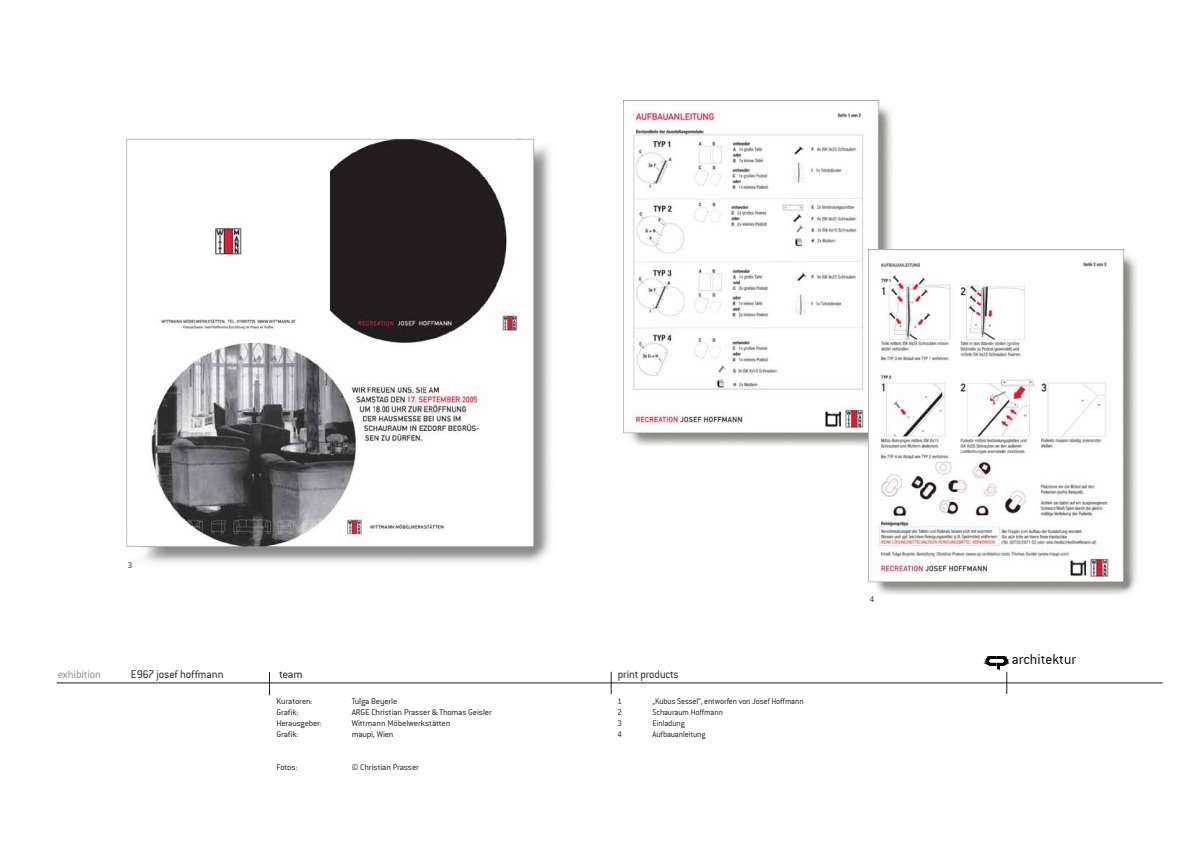
<style>
.page{position:relative;width:1191px;height:842px;background:#fff}
.page>*{position:absolute;margin:0;border:0;box-sizing:border-box;transform-origin:0 0}
.t1{font:15.4px "Conduit ITCTT Light";color:#000}
.t2{font:12px "Conduit ITCTT Light";letter-spacing:-.01em;color:#1c1c1d}
.t3{font:12px "Conduit ITCTT Light";letter-spacing:-.015em;color:#908b8a}
.t4{font:12px "Conduit ITCTT Light";letter-spacing:-.01em;color:#1c1c1d;scale:1.04 1}
.t5{font:9px "Conduit ITCTT Light";letter-spacing:-.015em;color:#1c1c1d;scale:1.04 1}
.t6{font:9px "Conduit ITCTT Light";letter-spacing:-.015em;color:#1c1c1d}
</style>
<div class="page">
<img style="left:126px;top:138px;width:425px;height:425px">
<img style="left:623px;top:101px;width:269px;height:345px">
<img style="left:868px;top:250px;width:269px;height:345px">
<svg style="left:611px;top:672px;width:1px;height:22px"></svg>
<hr style="left:57px;top:683px;width:1105px;height:1px;background:#1c1c1d">
<svg style="left:269px;top:672px;width:1px;height:23px"></svg>
<svg style="left:982px;top:656px;width:95px;height:38px"></svg>
<p class="t6" style="left:128px;top:560px;width:6px">3</p>
<h2 class="t3" style="left:58px;top:667px;width:45px">exhibition</h2>
<h2 class="t4" style="left:279px;top:667px;width:24px">team</h2>
<h2 class="t2" style="left:618px;top:667px;width:62px">print products</h2>
<h2 class="t2" style="left:131px;top:668px;width:94px">E967 josef hoffmann</h2>
<p class="t5" style="left:276px;top:696px;width:36px">Kuratoren:</p>
<p class="t5" style="left:352px;top:696px;width:45px">Tulga Beyerle</p>
<p class="t5" style="left:276px;top:707px;width:23px">Grafik:</p>
<p class="t5" style="left:352px;top:707px;width:136px">ARGE Christian Prasser &amp; Thomas Geisler</p>
<p class="t5" style="left:276px;top:718px;width:45px">Herausgeber:</p>
<p class="t5" style="left:352px;top:718px;width:96px">Wittmann Möbelwerkstätten</p>
<p class="t5" style="left:276px;top:729px;width:23px">Grafik:</p>
<p class="t5" style="left:352px;top:729px;width:42px">maupi, Wien</p>
<p class="t5" style="left:276px;top:762px;width:22px">Fotos:</p>
<p class="t5" style="left:352px;top:762px;width:66px">© Christian Prasser</p>
<p class="t6" style="left:617px;top:696px;width:6px">1</p>
<p class="t6" style="left:652px;top:696px;width:153px">„Kubus Sessel“, entworfen von Josef Hoffmann</p>
<p class="t6" style="left:617px;top:707px;width:6px">2</p>
<p class="t6" style="left:652px;top:707px;width:72px">Schauraum Hoffmann</p>
<p class="t6" style="left:617px;top:718px;width:6px">3</p>
<p class="t6" style="left:652px;top:718px;width:34px">Einladung</p>
<p class="t6" style="left:617px;top:729px;width:6px">4</p>
<p class="t6" style="left:652px;top:729px;width:54px">Aufbauanleitung</p>
<p class="t6" style="left:870px;top:594px;width:6px">4</p>
<h1 class="t1" style="left:1011px;top:651px;width:66px">architektur</h1>
</div>
